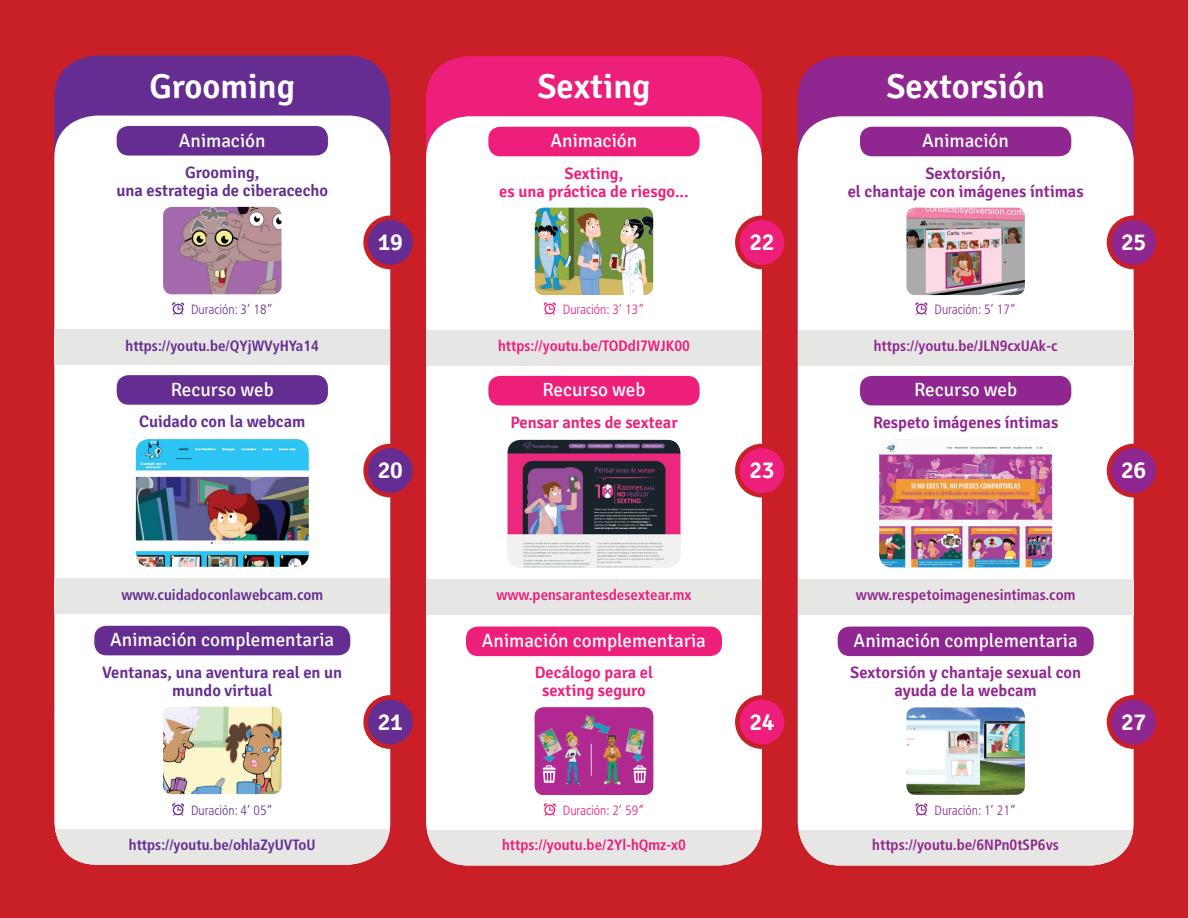
<style>
.page{position:relative;width:1188px;height:918px;background:#c82026}
.page>*{position:absolute;margin:0;border:0;box-sizing:border-box;transform-origin:0 0}
.t1{font:600 34.5px "Signika";color:#fff}
.t2{font:600 24px "Signika";letter-spacing:-.01em;color:#fff}
.t3{font:19.2px "Signika";color:#fff}
.t4{font:600 16.5px/18px "Signika";color:#90268f;text-align:center}
.t5{font:600 16.5px/18px "Signika";color:#652d91;text-align:center}
.t6{font:600 16.5px/18px "Signika";color:#ee1e7b;text-align:center}
.t7{font:700 condensed 15px "Frutiger";color:#90268f}
.t8{font:700 condensed 15px "Frutiger";color:#ee1e7b}
.t9{font:700 condensed 15px "Frutiger";color:#652d91}
.t10{font:300 condensed 13.5px "Frutiger";color:#652d91}
.t11{font:300 condensed 13.5px "Frutiger";color:#ee1e7b}
.t12{font:300 condensed 13.5px "Frutiger";color:#90268f}
</style>
<div class="page">
<div style="left:54px;top:56px;width:336px;height:694px;background:#652d91;border-radius:43px"></div>
<div style="left:54px;top:116px;width:336px;height:749px;background:#fff;border-radius:43px"></div>
<div style="left:54px;top:829px;width:336px;height:36px;background:#e6e7e5"></div>
<div style="left:117px;top:126px;width:211px;height:30px;background:#652d91;border-radius:12px"></div>
<div style="left:54px;top:329px;width:336px;height:36px;background:#e6e7e5"></div>
<img style="left:163px;top:207px;width:119px;height:87px">
<div style="left:117px;top:375px;width:211px;height:30px;background:#652d91;border-radius:12px"></div>
<div style="left:54px;top:578px;width:336px;height:36px;background:#e6e7e5"></div>
<img style="left:163px;top:707px;width:119px;height:87px">
<div style="left:798px;top:56px;width:336px;height:695px;background:#90268f;border-radius:43px"></div>
<div style="left:798px;top:116px;width:336px;height:750px;background:#fff;border-radius:43px"></div>
<div style="left:798px;top:830px;width:336px;height:36px;background:#e6e7e5"></div>
<div style="left:860px;top:127px;width:211px;height:29px;background:#90268f;border-radius:12px"></div>
<div style="left:798px;top:330px;width:336px;height:36px;background:#e6e7e5"></div>
<div style="left:860px;top:376px;width:211px;height:29px;background:#90268f;border-radius:12px"></div>
<div style="left:798px;top:579px;width:336px;height:36px;background:#e6e7e5"></div>
<svg style="left:879px;top:443px;width:173px;height:77px;background:#cb7e98"></svg>
<img style="left:879px;top:520px;width:173px;height:48px">
<img style="left:906px;top:707px;width:119px;height:88px">
<div style="left:426px;top:56px;width:336px;height:695px;background:#ee1e7b;border-radius:43px"></div>
<div style="left:426px;top:116px;width:336px;height:750px;background:#fff;border-radius:43px"></div>
<div style="left:426px;top:830px;width:336px;height:36px;background:#e6e7e5"></div>
<div style="left:488px;top:127px;width:212px;height:29px;background:#ee1e7b;border-radius:12px"></div>
<div style="left:426px;top:330px;width:336px;height:36px;background:#e6e7e5"></div>
<img style="left:535px;top:208px;width:118px;height:87px">
<div style="left:488px;top:376px;width:212px;height:29px;background:#ee1e7b;border-radius:12px"></div>
<div style="left:426px;top:579px;width:336px;height:36px;background:#e6e7e5"></div>
<img style="left:508px;top:440px;width:172px;height:128px">
<svg style="left:535px;top:707px;width:118px;height:88px"></svg>
<img style="left:535px;top:715px;width:118px;height:78px">
<div style="left:366px;top:218px;width:49px;height:49px;background:#652d91;border-radius:50%"></div>
<div style="left:363px;top:216px;width:54px;height:53px;border:4px solid #c82026;border-radius:50%"></div>
<div style="left:366px;top:446px;width:49px;height:49px;background:#652d91;border-radius:50%"></div>
<div style="left:363px;top:444px;width:54px;height:53px;border:4px solid #c82026;border-radius:50%"></div>
<div style="left:366px;top:697px;width:49px;height:50px;background:#652d91;border-radius:50%"></div>
<div style="left:363px;top:695px;width:54px;height:54px;border:4px solid #c82026;border-radius:50%"></div>
<div style="left:737px;top:218px;width:50px;height:49px;background:#ee1e7b;border-radius:50%"></div>
<div style="left:735px;top:216px;width:54px;height:53px;border:4px solid #c82026;border-radius:50%"></div>
<div style="left:737px;top:446px;width:50px;height:49px;background:#ee1e7b;border-radius:50%"></div>
<div style="left:735px;top:444px;width:54px;height:53px;border:4px solid #c82026;border-radius:50%"></div>
<div style="left:737px;top:697px;width:50px;height:50px;background:#ee1e7b;border-radius:50%"></div>
<div style="left:735px;top:695px;width:54px;height:54px;border:4px solid #c82026;border-radius:50%"></div>
<div style="left:1109px;top:218px;width:49px;height:49px;background:#90268f;border-radius:50%"></div>
<div style="left:1107px;top:216px;width:54px;height:53px;border:4px solid #c82026;border-radius:50%"></div>
<div style="left:1109px;top:446px;width:49px;height:49px;background:#90268f;border-radius:50%"></div>
<div style="left:1107px;top:444px;width:54px;height:53px;border:4px solid #c82026;border-radius:50%"></div>
<div style="left:1109px;top:697px;width:49px;height:50px;background:#90268f;border-radius:50%"></div>
<div style="left:1107px;top:695px;width:54px;height:54px;border:4px solid #c82026;border-radius:50%"></div>
<div style="left:94px;top:626px;width:256px;height:29px;background:#652d91;border-radius:12px"></div>
<div style="left:466px;top:627px;width:256px;height:29px;background:#ee1e7b;border-radius:12px"></div>
<div style="left:838px;top:627px;width:256px;height:29px;background:#90268f;border-radius:12px"></div>
<svg style="left:172px;top:302px;width:12px;height:13px"></svg>
<svg style="left:172px;top:803px;width:12px;height:13px"></svg>
<svg style="left:544px;top:302px;width:12px;height:13px"></svg>
<svg style="left:544px;top:803px;width:12px;height:13px"></svg>
<svg style="left:915px;top:302px;width:13px;height:13px"></svg>
<svg style="left:915px;top:803px;width:13px;height:13px"></svg>
<img style="left:136px;top:439px;width:173px;height:128px">
<img style="left:906px;top:208px;width:119px;height:87px">
<h1 class="t1" style="left:149px;top:66px;width:147px">Grooming</h1>
<p class="t3" style="left:179px;top:129px;width:88px">Animación</p>
<p class="t5" style="left:117px;top:164px;width:213px">Grooming,<br>una estrategia de ciberacecho</p>
<h1 class="t1" style="left:537px;top:67px;width:115px">Sexting</h1>
<p class="t3" style="left:551px;top:130px;width:88px">Animación</p>
<p class="t6" style="left:499px;top:164px;width:191px">Sexting,<br>es una práctica de riesgo…...</p>
<h1 class="t1" style="left:886px;top:67px;width:160px">Sextorsión</h1>
<p class="t3" style="left:922px;top:130px;width:88px">Animación</p>
<p class="t4" style="left:848px;top:164px;width:237px">Sextorsión,<br>el chantaje con imágenes íntimas</p>
<p class="t2" style="left:378px;top:228px;width:27px">19</p>
<p class="t2" style="left:749px;top:228px;width:27px">22</p>
<p class="t2" style="left:1121px;top:228px;width:27px">25</p>
<p class="t10" style="left:191px;top:302px;width:83px">Duración: 3’ 18”</p>
<p class="t11" style="left:563px;top:302px;width:83px">Duración: 3’ 13”</p>
<p class="t12" style="left:935px;top:302px;width:83px">Duración: 5’ 17”</p>
<p class="t9" style="left:126px;top:337px;width:195px">https://youtu.be/QYjWVyHYa14</p>
<p class="t3" style="left:171px;top:378px;width:104px">Recurso web</p>
<p class="t5" style="left:139px;top:413px;width:168px">Cuidado con la webcam</p>
<p class="t8" style="left:498px;top:337px;width:193px">https://youtu.be/TODdI7WJK00</p>
<p class="t3" style="left:543px;top:379px;width:104px">Recurso web</p>
<p class="t6" style="left:510px;top:413px;width:169px">Pensar antes de sextear</p>
<p class="t7" style="left:874px;top:337px;width:185px">https://youtu.be/JLN9cxUAk-c</p>
<p class="t3" style="left:914px;top:379px;width:104px">Recurso web</p>
<p class="t4" style="left:873px;top:413px;width:187px">Respeto imágenes íntimas</p>
<p class="t2" style="left:378px;top:456px;width:27px">20</p>
<p class="t2" style="left:749px;top:456px;width:27px">23</p>
<p class="t2" style="left:1121px;top:456px;width:27px">26</p>
<p class="t9" style="left:121px;top:586px;width:203px">www.cuidadoconlawebcam.com</p>
<p class="t8" style="left:496px;top:586px;width:197px">www.pensarantesdesextear.mx</p>
<p class="t7" style="left:856px;top:586px;width:221px">www.respetoimagenesintimas.com</p>
<p class="t3" style="left:110px;top:629px;width:226px">Animación complementaria</p>
<p class="t3" style="left:482px;top:630px;width:226px">Animación complementaria</p>
<p class="t3" style="left:854px;top:630px;width:226px">Animación complementaria</p>
<p class="t5" style="left:102px;top:663px;width:242px">Ventanas, una aventura real en un mundo virtual</p>
<p class="t6" style="left:535px;top:664px;width:120px">Decálogo para el sexting seguro</p>
<p class="t4" style="left:850px;top:664px;width:232px">Sextorsión y chantaje sexual con ayuda de la webcam</p>
<p class="t2" style="left:378px;top:708px;width:27px">21</p>
<p class="t2" style="left:749px;top:708px;width:27px">24</p>
<p class="t10" style="left:191px;top:803px;width:83px">Duración: 4’ 05”</p>
<p class="t11" style="left:563px;top:803px;width:83px">Duración: 2’ 59”</p>
<p class="t12" style="left:935px;top:803px;width:83px">Duración: 1’ 21”</p>
<p class="t9" style="left:129px;top:836px;width:188px">https://youtu.be/ohlaZyUVToU</p>
<p class="t8" style="left:502px;top:836px;width:185px">https://youtu.be/2Yl-hQmz-x0</p>
<p class="t7" style="left:872px;top:836px;width:188px">https://youtu.be/6NPn0tSP6vs</p>
<p class="t2" style="left:1121px;top:708px;width:27px">27</p>
</div>
